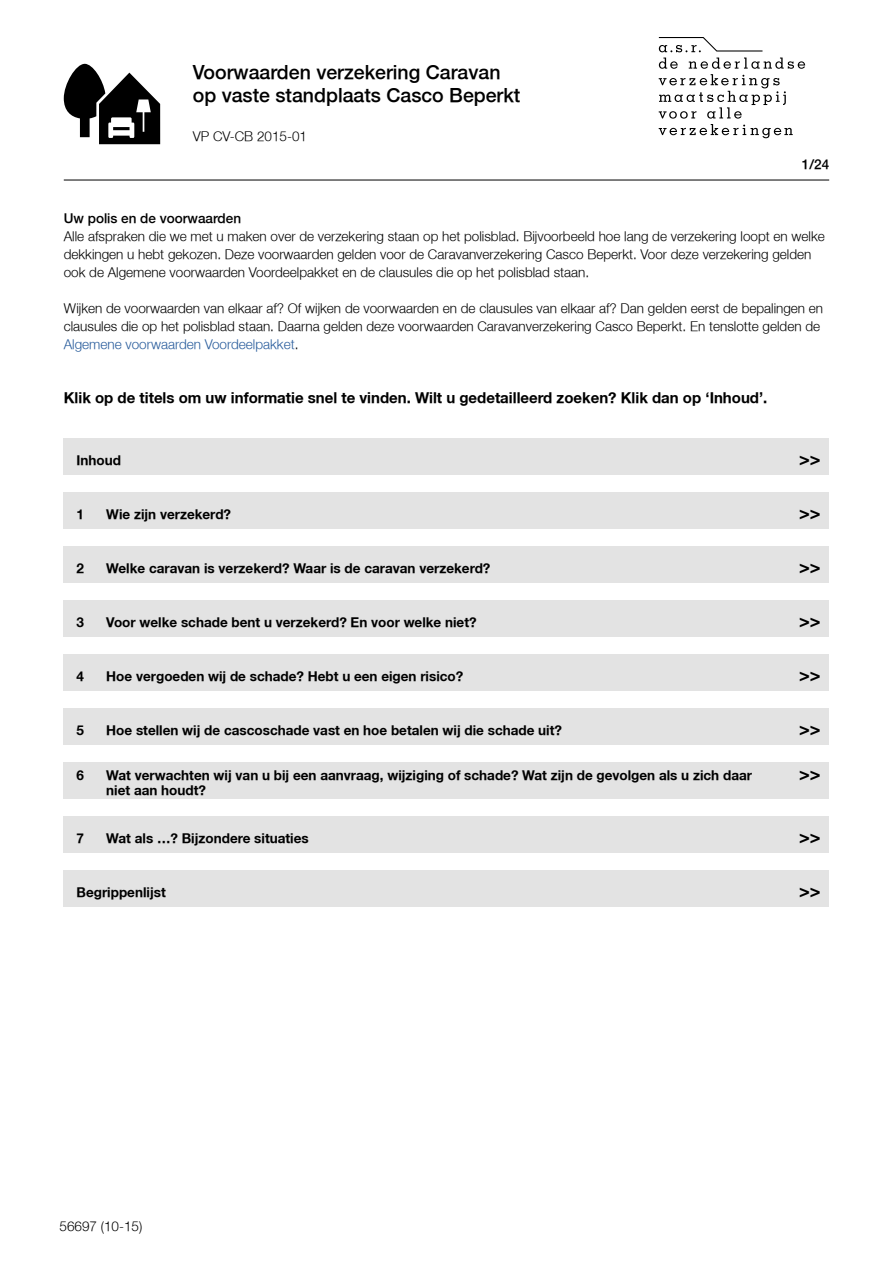
<style>
.page{position:relative;width:893px;height:1263px;background:#fff}
.page>*{position:absolute;margin:0;border:0;box-sizing:border-box;transform-origin:0 0}
.t1{font:300 19.5px/22.5px "Fortis Helvetica";color:#000}
.t2{font:700 18px "Fortis Helvetica";color:#000}
.t3{font:700 15px "Fortis Helvetica";color:#000}
.t4{font:300 13.5px/18px "Fortis Helvetica";color:#000}
.t5{font:700 13.5px "Fortis Helvetica";color:#000}
.t6{font:300 13.5px "Fortis Helvetica";color:#000}
.s1{color:#275b9b}
</style>
<div class="page">
<svg style="left:64px;top:64px;width:96px;height:80px"></svg>
<div style="left:64px;top:493px;width:765px;height:36px;background:#e3e3e3"></div>
<div style="left:64px;top:547px;width:765px;height:36px;background:#e3e3e3"></div>
<div style="left:64px;top:601px;width:765px;height:36px;background:#e3e3e3"></div>
<div style="left:64px;top:655px;width:765px;height:36px;background:#e3e3e3"></div>
<div style="left:64px;top:709px;width:765px;height:36px;background:#e3e3e3"></div>
<div style="left:64px;top:763px;width:765px;height:36px;background:#e3e3e3"></div>
<div style="left:64px;top:817px;width:765px;height:36px;background:#e3e3e3"></div>
<div style="left:64px;top:871px;width:765px;height:36px;background:#e3e3e3"></div>
<div style="left:64px;top:439px;width:765px;height:36px;background:#e3e3e3"></div>
<hr style="left:64px;top:180px;width:765px;height:1px;background:#000">
<svg style="left:659px;top:37px;width:146px;height:101px"></svg>
<h1 class="t1" style="left:193px;top:62px;width:329px">Voorwaarden verzekering Caravan op vaste standplaats Casco Beperkt</h1>
<p class="t4" style="left:193px;top:127px;width:116px">VP CV-CB 2015-01</p>
<p class="t6" style="left:802px;top:156px;width:29px">1/24</p>
<p class="t6" style="left:64px;top:210px;width:179px">Uw polis en de voorwaarden</p>
<p class="t4" style="left:64px;top:227px;width:763px">Alle afspraken die we met u maken over de verzekering staan op het polisblad. Bijvoorbeeld hoe lang de verzekering loopt en welke dekkingen u hebt gekozen. Deze voorwaarden gelden voor de Caravanverzekering Casco Beperkt. Voor deze verzekering gelden ook de Algemene voorwaarden Voordeelpakket en de clausules die op het polisblad staan.</p>
<p class="t4" style="left:64px;top:299px;width:761px">Wijken de voorwaarden van elkaar af? Of wijken de voorwaarden en de clausules van elkaar af? Dan gelden eerst de bepalingen en clausules die op het polisblad staan. Daarna gelden deze voorwaarden Caravanverzekering Casco Beperkt. En tenslotte gelden de<br><span class="s1">Algemene voorwaarden Voordeelpakket</span>.</p>
<p class="t3" style="left:64px;top:388px;width:705px">Klik op de titels om uw informatie snel te vinden. Wilt u gedetailleerd zoeken? Klik dan op ‘Inhoud’.</p>
<p class="t5" style="left:77px;top:452px;width:46px">Inhoud</p>
<h2 class="t2" style="left:799px;top:448px;width:23px">&gt;&gt;</h2>
<p class="t5" style="left:77px;top:506px;width:9px">1</p>
<p class="t5" style="left:106px;top:506px;width:126px">Wie zijn verzekerd?</p>
<h2 class="t2" style="left:799px;top:502px;width:23px">&gt;&gt;</h2>
<p class="t5" style="left:77px;top:560px;width:9px">2</p>
<p class="t5" style="left:106px;top:560px;width:386px">Welke caravan is verzekerd? Waar is de caravan verzekerd?</p>
<h2 class="t2" style="left:799px;top:556px;width:23px">&gt;&gt;</h2>
<p class="t5" style="left:77px;top:614px;width:9px">3</p>
<p class="t5" style="left:106px;top:614px;width:372px">Voor welke schade bent u verzekerd? En voor welke niet?</p>
<h2 class="t2" style="left:799px;top:610px;width:23px">&gt;&gt;</h2>
<p class="t5" style="left:77px;top:668px;width:9px">4</p>
<p class="t5" style="left:106px;top:668px;width:358px">Hoe vergoeden wij de schade? Hebt u een eigen risico?</p>
<h2 class="t2" style="left:799px;top:664px;width:23px">&gt;&gt;</h2>
<p class="t5" style="left:77px;top:722px;width:9px">5</p>
<p class="t5" style="left:106px;top:722px;width:457px">Hoe stellen wij de cascoschade vast en hoe betalen wij die schade uit?</p>
<h2 class="t2" style="left:799px;top:718px;width:23px">&gt;&gt;</h2>
<p class="t5" style="left:77px;top:767px;width:9px">6</p>
<p class="t5" style="left:106px;top:767px;width:647px">Wat verwachten wij van u bij een aanvraag, wijziging of schade? Wat zijn de gevolgen als u zich daar</p>
<h2 class="t2" style="left:799px;top:763px;width:23px">&gt;&gt;</h2>
<p class="t5" style="left:106px;top:782px;width:101px">niet aan houdt?</p>
<p class="t5" style="left:77px;top:830px;width:9px">7</p>
<p class="t5" style="left:106px;top:830px;width:204px">Wat als …? Bijzondere situaties</p>
<h2 class="t2" style="left:799px;top:826px;width:23px">&gt;&gt;</h2>
<p class="t5" style="left:77px;top:884px;width:91px">Begrippenlijst</p>
<h2 class="t2" style="left:799px;top:880px;width:23px">&gt;&gt;</h2>
<p class="t4" style="left:60px;top:1217px;width:84px">56697 (10-15)</p>
</div>
